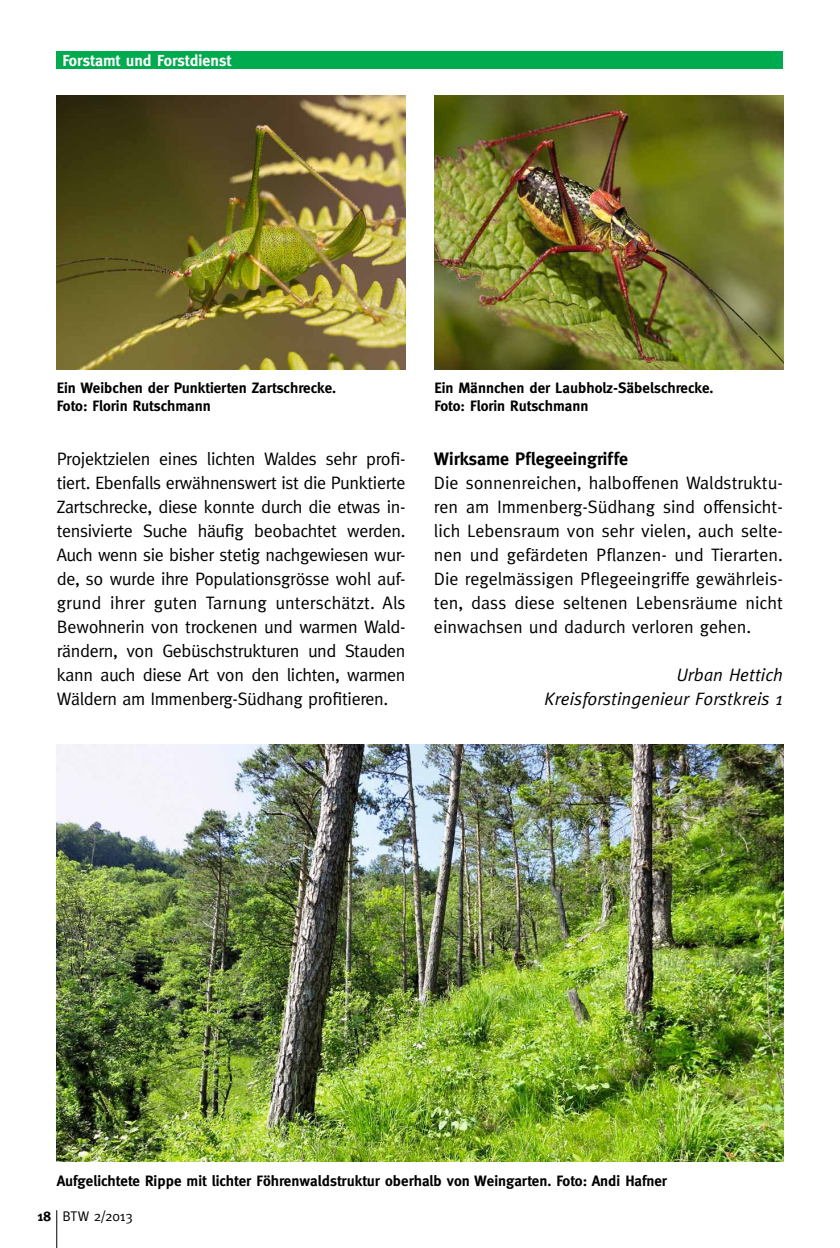
<style>
.page{position:relative;width:840px;height:1248px;background:#fff}
.page>*{position:absolute;margin:0;border:0;box-sizing:border-box;transform-origin:0 0}
.t1{font:18px/24px "Meta";letter-spacing:-.015em;color:#000;text-align:justify}
.t2{font:italic 18px/24px "Meta";color:#000;text-align:right}
.t3{font:700 18px "Meta";color:#000}
.t4{font:700 16px "Meta";color:#fff}
.t5{font:700 15px/18px "Meta";color:#000}
.t6{font:14px "Meta";letter-spacing:-.01em;color:#000}
.s1{font-weight:700}
</style>
<div class="page">
<hr style="left:56px;top:1210px;width:1px;height:37px;background:#000">
<div style="left:57px;top:51px;width:725px;height:17px;background:#00aa4e"></div>
<img style="left:56px;top:96px;width:349px;height:273px">
<img style="left:434px;top:96px;width:348px;height:273px">
<img style="left:57px;top:744px;width:725px;height:416px">
<p class="t4" style="left:62px;top:51px;width:170px">Forstamt und Forstdienst</p>
<p class="t5" style="left:57px;top:379px;width:281px">Ein Weibchen der Punktierten Zartschrecke.<br>Foto: Florin Rutschmann</p>
<p class="t5" style="left:434px;top:379px;width:280px">Ein Männchen der Laubholz-Säbelschrecke.<br>Foto: Florin Rutschmann</p>
<p class="t1" style="left:57px;top:446px;width:350px">Projektzielen eines lichten Waldes sehr profi&shy;tiert. Ebenfalls erwähnenswert ist die Punktierte Zartschrecke, diese konnte durch die etwas in&shy;tensivierte Suche häufig beobachtet werden.<br>Auch wenn sie bisher stetig nachgewiesen wur&shy;de, so wurde ihre Populationsgrösse wohl auf&shy;grund ihrer guten Tarnung unterschätzt. Als Bewohnerin von trockenen und warmen Wald&shy;rändern, von Gebüschstrukturen und Stauden kann auch diese Art von den lichten, warmen Wäldern am Immenberg-Südhang profitieren.</p>
<p class="t3" style="left:434px;top:448px;width:195px">Wirksame Pflegeeingriffe</p>
<p class="t1" style="left:434px;top:470px;width:350px">Die sonnenreichen, halboffenen Waldstruktu&shy;ren am Immenberg-Südhang sind offensicht&shy;lich Lebensraum von sehr vielen, auch selte&shy;nen und gefärdeten Pflanzen- und Tierarten.<br>Die regelmässigen Pflegeeingriffe gewährleis&shy;ten, dass diese seltenen Lebensräume nicht einwachsen und dadurch verloren gehen.</p>
<p class="t2" style="left:544px;top:662px;width:239px">Urban Hettich<br>Kreisforstingenieur Forstkreis 1</p>
<p class="t5" style="left:57px;top:1171px;width:611px">Aufgelichtete Rippe mit lichter Föhrenwaldstruktur oberhalb von Weingarten. Foto: Andi Hafner</p>
<p class="t6" style="left:37px;top:1208px;width:97px"><span class="s1">18</span> BTW 2/2013</p>
</div>
